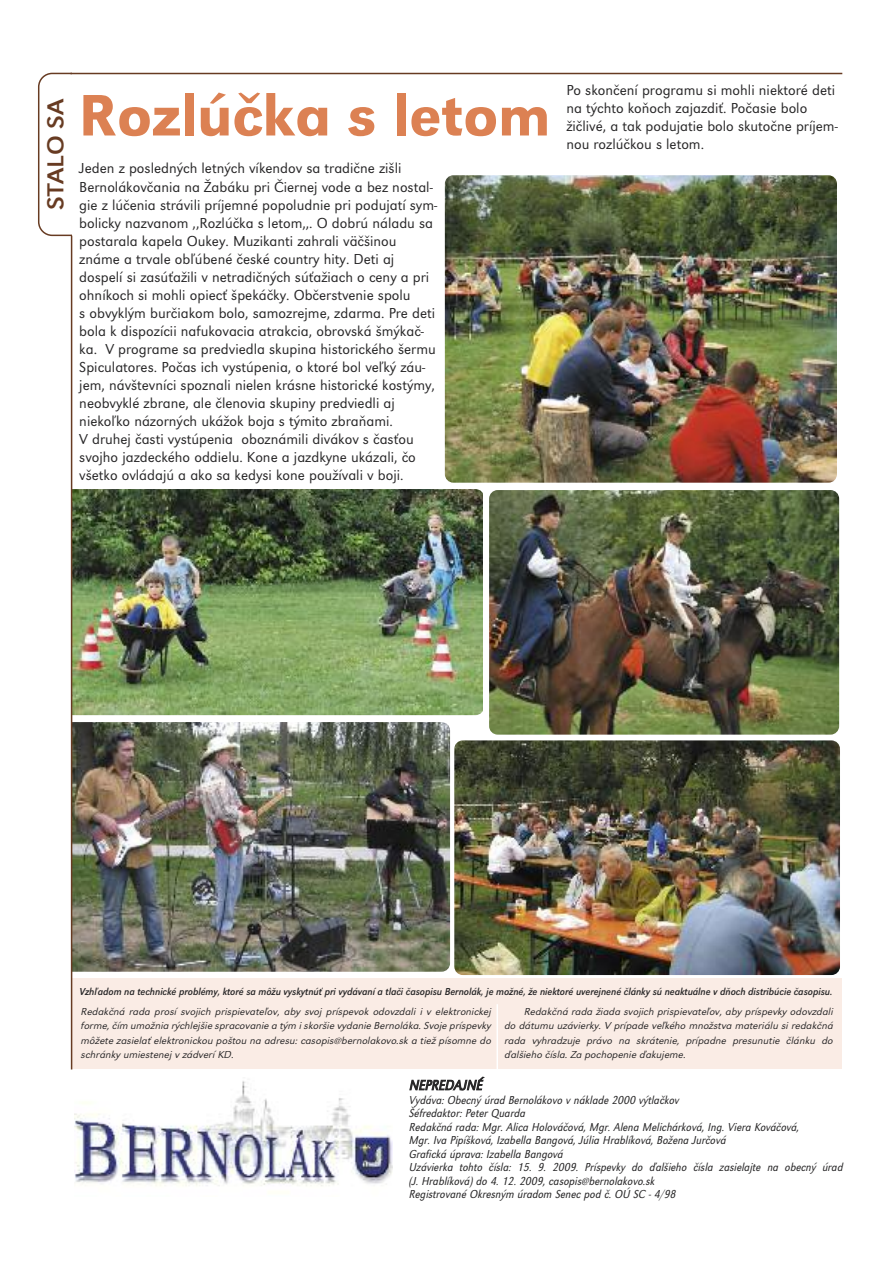
<style>
.page{position:relative;width:893px;height:1263px;background:#fff}
.page>*{position:absolute;margin:0;border:0;box-sizing:border-box;transform-origin:0 0}
.t1{font:500 60.75px "URW Grotesk TOT";color:#dc8153}
.t2{font:24px "URW Grotesk TOT Reg Ext Wid";color:#673b22}
.t3{font:300 15px/18px "URW Grotesk TOT";color:#272627}
.t4{font:14.4px "URW Grotesk TOT Lig Ext Nar Obl";color:#272627}
.t5{font:12px/13.5px "URW Grotesk TOT Lig Ext Nar Obl";color:#272627}
.t6{font:10.5px/14.5px "URW Grotesk TOT Lig Wid Obl";color:#272627;text-align:justify}
.t7{font:italic 10.5px "URW Grotesk TOT";color:#272627;scale:.9 1}
</style>
<div class="page">
<div style="left:72px;top:978px;width:770px;height:91px;background:#faece5"></div>
<img style="left:74px;top:1081px;width:318px;height:106px">
<hr style="left:497px;top:1004px;width:1px;height:70px;background:#fff">
<svg style="left:38px;top:73px;width:34px;height:163px"></svg>
<hr style="left:70px;top:73px;width:772px;height:1px;background:#673b22">
<img style="left:445px;top:175px;width:392px;height:308px;border-radius:9px">
<img style="left:489px;top:490px;width:350px;height:245px;border-radius:9px">
<img style="left:454px;top:740px;width:386px;height:235px;border-radius:9px">
<img style="left:72px;top:722px;width:378px;height:250px">
<img style="left:72px;top:489px;width:410px;height:226px">
<hr style="left:71px;top:236px;width:1px;height:833px;background:#673b22">
<h2 class="t2" style="left:41px;top:210px;width:113px;rotate:-90deg">stALO sA</h2>
<h1 class="t1" style="left:79px;top:79px;width:473px">Rozlúčka s letom</h1>
<p class="t3" style="left:79px;top:159px;width:359px">Jeden z posledných letných víkendov sa tradične zišli Bernolákovčania na Žabáku pri Čiernej vode a bez nostal&shy;gie z lúčenia strávili príjemné popoludnie pri podujatí sym&shy;bolicky nazvanom ,,Rozlúčka s letom,,. O dobrú náladu sa postarala kapela Oukey. Muzikanti zahrali väčšinou známe a trvale obľúbené české country hity. Deti aj dospelí si zasúťažili v netradičných súťažiach o ceny a pri ohníkoch si mohli opiecť špekáčky. Občerstvenie spolu<br>s obvyklým burčiakom bolo, samozrejme, zdarma. Pre deti bola k dispozícii nafukovacia atrakcia, obrovská šmýkač&shy;ka. V programe sa predviedla skupina historického šermu Spiculatores. Počas ich vystúpenia, o ktoré bol veľký záu&shy;jem, návštevníci spoznali nielen krásne historické kostýmy, neobvyklé zbrane, ale členovia skupiny predviedli aj niekoľko názorných ukážok boja s týmito zbraňami.<br>V druhej časti vystúpenia oboznámili divákov s časťou svojho jazdeckého oddielu. Kone a jazdkyne ukázali, čo všetko ovládajú a ako sa kedysi kone používali v boji.</p>
<p class="t3" style="left:566px;top:81px;width:273px">Po skončení programu si mohli niektoré deti na týchto koňoch zajazdiť. Počasie bolo žičlivé, a tak podujatie bolo skutočne príjem-</p>
<p class="t3" style="left:566px;top:135px;width:139px">nou rozlúčkou s letom.</p>
<p class="t7" style="left:80px;top:985px;width:838px">Vzhľadom na technické problémy, ktoré sa môžu vyskytnúť pri vydávaní a tlači časopisu Bernolák, je možné, že niektoré uverejnené články sú neaktuálne v dňoch distribúcie časopisu.</p>
<p class="t6" style="left:81px;top:1004px;width:412px">Redakčná rada prosí svojich prispievateľov, aby svoj príspevok odovzdali i v elektronickej forme, čím umožnia rýchlejšie spracovanie a tým i skoršie vydanie Bernoláka. Svoje príspevky môžete zasielať elektronickou poštou na adresu: casopis@bernolakovo.sk a tiež písomne do schránky umiestenej v zádverí KD.</p>
<p class="t6" style="left:505px;top:1004px;width:330px;text-indent:20px">Redakčná rada žiada svojich prispievateľov, aby príspevky odovzdali do dátumu uzávierky. V prípade veľkého množstva materiálu si redakčná rada vyhradzuje právo na skrátenie, prípadne presunutie článku do ďalšieho čísla. Za pochopenie ďakujeme.</p>
<p class="t4" style="left:410px;top:1076px;width:75px">NepredajNé</p>
<p class="t5" style="left:409px;top:1093px;width:435px">Vydáva: Obecný úrad Bernolákovo v náklade 2000 výtlačkov<br>Šéfredaktor: peter Quarda<br>redakčná rada: Mgr. alica Holováčová, Mgr. alena Melichárková, Ing. Viera Kováčová,<br>Mgr. Iva pipíšková, Izabella Bangová, júlia Hrablíková, Božena jurčová<br>Grafická úprava: Izabella Bangová<br>Uzávierka tohto čísla: 15. 9. 2009. príspevky do ďalšieho čísla zasielajte na obecný úrad (j. Hrablíková) do 4. 12. 2009, casopis@bernolakovo.sk<br>registrované Okresným úradom Senec pod č. OÚ SC - 4/98</p>
</div>
